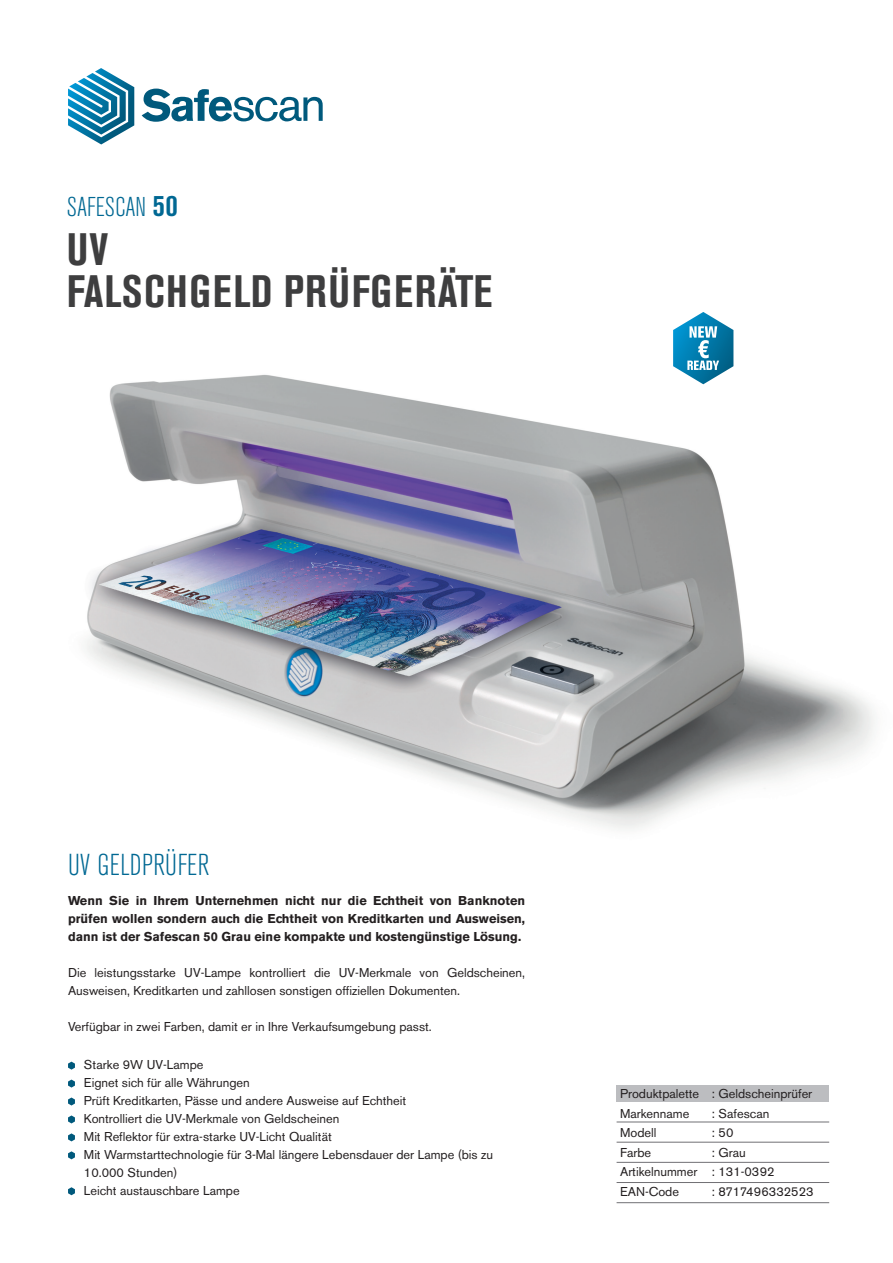
<style>
.page{position:relative;width:893px;height:1263px;background:#fff}
.page>*{position:absolute;margin:0;border:0;box-sizing:border-box;transform-origin:0 0}
.t1{font:700 condensed 45px/42px "Akzidenz Grotesk BE";letter-spacing:.03em;color:#3e3e3f}
.t2{font:300 condensed 30px "Akzidenz Grotesk BE";letter-spacing:.015em;color:#006893}
.t3{font:300 condensed 27px "Akzidenz Grotesk BE";color:#006893}
.t4{font:12.75px/18px "Akzidenz Grotesk BE";color:#231f20}
.t5{font:700 12.75px/18px "Akzidenz Grotesk BE";color:#231f20;text-align:justify}
.s1{font-weight:700;font-size:30px}
</style>
<div class="page">
<div style="left:617px;top:1085px;width:212px;height:16px;background:#bcbdc0"></div>
<svg style="left:68px;top:68px;width:66px;height:76px"></svg>
<svg style="left:142px;top:89px;width:181px;height:33px"></svg>
<img style="left:86px;top:374px;width:789px;height:455px">
<svg style="left:68px;top:1062px;width:7px;height:7px"></svg>
<hr style="left:617px;top:1122px;width:212px;height:1px;background:#717074">
<hr style="left:617px;top:1142px;width:212px;height:1px;background:#717074">
<hr style="left:617px;top:1162px;width:212px;height:1px;background:#717074">
<hr style="left:617px;top:1182px;width:212px;height:1px;background:#717074">
<hr style="left:617px;top:1202px;width:212px;height:1px;background:#717074">
<svg style="left:68px;top:1079px;width:7px;height:8px"></svg>
<svg style="left:68px;top:1097px;width:7px;height:8px"></svg>
<svg style="left:68px;top:1133px;width:7px;height:8px"></svg>
<svg style="left:68px;top:1151px;width:7px;height:8px"></svg>
<svg style="left:68px;top:1187px;width:7px;height:8px"></svg>
<svg style="left:68px;top:1115px;width:7px;height:8px"></svg>
<svg style="left:670px;top:312px;width:67px;height:76px"></svg>
<h3 class="t3" style="left:67px;top:192px;width:112px">SAFESCAN <span class="s1">50</span></h3>
<h1 class="t1" style="left:67px;top:229px;width:427px">UV<br>FALSCHGELD PRÜFGERÄTE</h1>
<h2 class="t2" style="left:68px;top:848px;width:142px">UV GELDPRÜFER</h2>
<p class="t5" style="left:68px;top:892px;width:459px">Wenn Sie in Ihrem Unternehmen nicht nur die Echtheit von Banknoten prüfen wollen sondern auch die Echtheit von Kreditkarten und Ausweisen, dann ist der Safescan 50 Grau eine kompakte und kostengünstige Lösung.</p>
<p class="t4" style="left:68px;top:964px;width:459px">Die leistungsstarke UV-Lampe kontrolliert die UV-Merkmale von Geldscheinen,<br>Ausweisen, Kreditkarten und zahllosen sonstigen offiziellen Dokumenten.</p>
<p class="t4" style="left:68px;top:1018px;width:365px">Verfügbar in zwei Farben, damit er in Ihre Verkaufsumgebung passt.</p>
<p class="t4" style="left:84px;top:1056px;width:411px">Starke 9W UV-Lampe<br>Eignet sich für alle Währungen<br>Prüft Kreditkarten, Pässe und andere Ausweise auf Echtheit<br>Kontrolliert die UV-Merkmale von Geldscheinen<br>Mit Reflektor für extra-starke UV-Licht Qualität<br>Mit Warmstarttechnologie für 3-Mal längere Lebensdauer der Lampe (bis zu 10.000 Stunden)<br>Leicht austauschbare Lampe</p>
<p class="t4" style="left:620px;top:1084px;width:194px;line-height:19.5px">Produktpalette : Geldscheinprüfer<br>Markenname</p>
<p class="t4" style="left:712px;top:1104px;width:59px">: Safescan</p>
<p class="t4" style="left:620px;top:1124px;width:38px">Modell</p>
<p class="t4" style="left:712px;top:1124px;width:24px">: 50</p>
<p class="t4" style="left:620px;top:1143px;width:33px">Farbe</p>
<p class="t4" style="left:620px;top:1142px;width:156px;line-height:19.5px;text-indent:91px">: Grau<br>Artikelnummer : 131-0392<br>EAN-Code</p>
<p class="t4" style="left:712px;top:1182px;width:103px">: 8717496332523</p>
</div>
